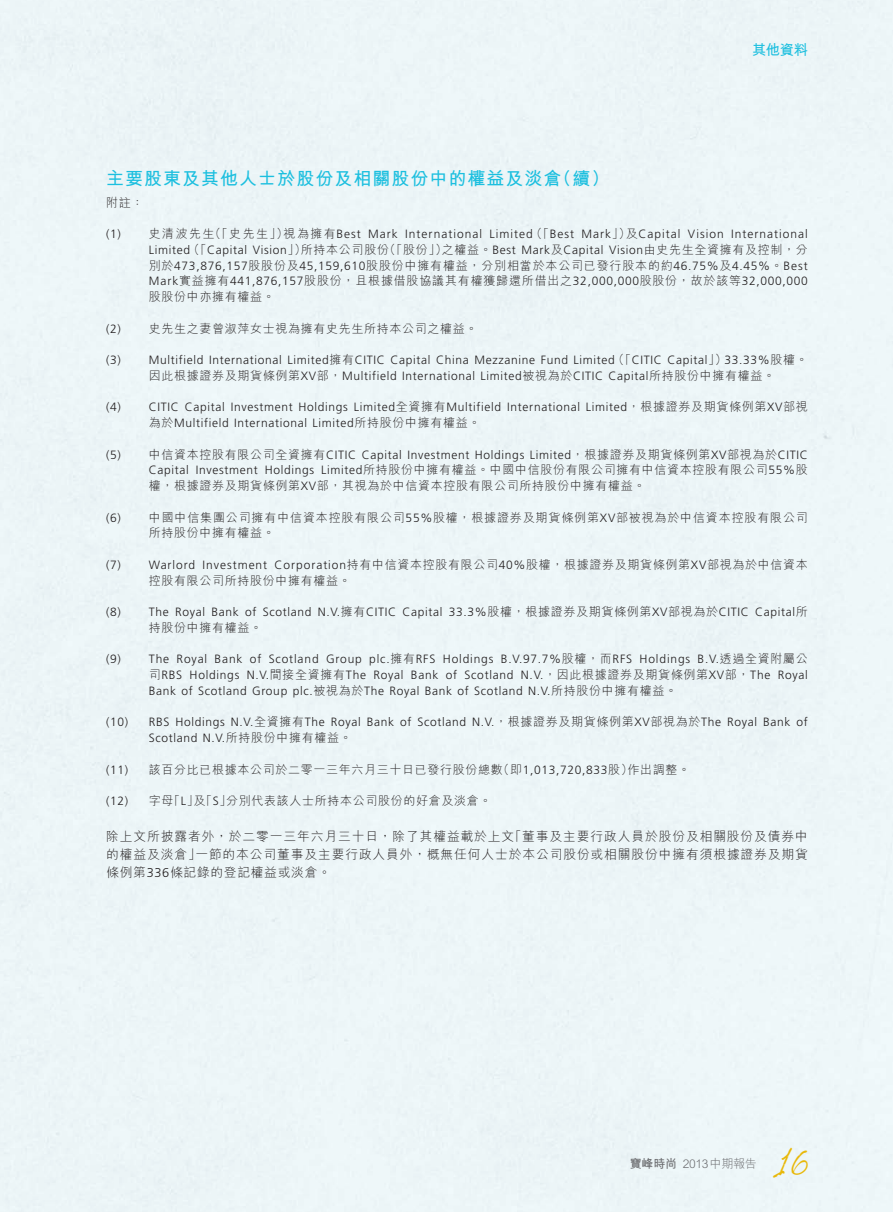
<style>
.page{position:relative;width:893px;height:1212px;background:#f1fafc}
.page>*{position:absolute;margin:0;border:0;box-sizing:border-box;transform-origin:0 0}
.t1{font:30px "Harabara Hand";color:#e8b809}
.t2{font:700 18px "M Hei HK";letter-spacing:.055em;color:#1cbfdf}
.t3{font:700 14.25px "M Hei HK";color:#1cbfdf}
.t4{font:300 12.75px/18px "M Hei HK";letter-spacing:.07em;color:#231f20;text-align:justify}
.t5{font:300 12px/15.8px "Frutiger LT Std";letter-spacing:.055em;color:#231f20}
.t6{font:300 12px/15.8px "M Hei HK";letter-spacing:.055em;color:#231f20}
.t7{font:300 12px "M Hei HK";letter-spacing:-.025em;color:#6c6d70}
.s1{font-family:"M Hei HK"}
.s2{font-family:"Frutiger LT Std"}
.s3{font-weight:700}
</style>
<div class="page">
<p class="t3" style="left:752px;top:40px;width:57px">其他資料</p>
<p class="t2" style="left:106px;top:165px;width:505px">主要股東及其他人士於股份及相關股份中的權益及淡倉（續）</p>
<p class="t6" style="left:106px;top:194px;width:39px">附註：</p>
<p class="t5" style="left:149px;top:226px;width:661px;text-align:justify;text-indent:-43px">(1) <span class="s1">史清波先生（「史先生」）視為擁有</span>Best Mark International Limited<span class="s1">（「</span>Best Mark<span class="s1">」）及</span>Capital Vision International Limited<span class="s1">（「</span>Capital Vision<span class="s1">」）所持本公司股份（「股份」）之權益。</span>Best Mark<span class="s1">及</span>Capital Vision<span class="s1">由史先生全資擁有及控制，分別於</span>473,876,157<span class="s1">股股份及</span>45,159,610<span class="s1">股股份中擁有權益，分別相當於本公司已發行股本的約</span>46.75%<span class="s1">及</span>4.45%<span class="s1">。</span>Best Mark<span class="s1">實益擁有</span>441,876,157<span class="s1">股股份，且根據借股協議其有權獲歸還所借出之</span>32,000,000<span class="s1">股股份，故於該等</span>32,000,000<span class="s1">股股份中亦擁有權益。</span></p>
<p class="t6" style="left:106px;top:320px;width:373px"><span class="s2">(2)</span> 史先生之妻曾淑萍女士視為擁有史先生所持本公司之權益。</p>
<p class="t5" style="left:149px;top:352px;width:661px;text-indent:-43px">(3) Multifield International Limited<span class="s1">擁有</span>CITIC Capital China Mezzanine Fund Limited<span class="s1">（「</span>CITIC Capital<span class="s1">」）</span>33.33%<span class="s1">股權。因此根據證券及期貨條例第</span>XV<span class="s1">部，</span>Multifield International Limited<span class="s1">被視為於</span>CITIC Capital<span class="s1">所持股份中擁有權益。</span></p>
<p class="t5" style="left:149px;top:400px;width:661px;text-indent:-43px">(4) CITIC Capital Investment Holdings Limited<span class="s1">全資擁有</span>Multifield International Limited<span class="s1">，根據證券及期貨條例第</span>XV<span class="s1">部視為於</span>Multifield International Limited<span class="s1">所持股份中擁有權益。</span></p>
<p class="t6" style="left:149px;top:446px;width:661px;text-align:justify;text-indent:-43px"><span class="s2">(5)</span> 中信資本控股有限公司全資擁有<span class="s2">CITIC Capital Investment Holdings Limited</span>，根據證券及期貨條例第<span class="s2">XV</span>部視為於<span class="s2">CITIC Capital Investment Holdings Limited</span>所持股份中擁有權益。中國中信股份有限公司擁有中信資本控股有限公司<span class="s2">55%</span>股權，根據證券及期貨條例第<span class="s2">XV</span>部，其視為於中信資本控股有限公司所持股份中擁有權益。</p>
<p class="t6" style="left:149px;top:509px;width:661px;text-indent:-43px"><span class="s2">(6)</span> 中國中信集團公司擁有中信資本控股有限公司<span class="s2">55%</span>股權，根據證券及期貨條例第<span class="s2">XV</span>部被視為於中信資本控股有限公司所持股份中擁有權益。</p>
<p class="t6" style="left:149px;top:556px;width:661px;text-indent:-43px"><span class="s2">(7) Warlord Investment Corporation</span>持有中信資本控股有限公司<span class="s2">40%</span>股權，根據證券及期貨條例第<span class="s2">XV</span>部視為於中信資本控股有限公司所持股份中擁有權益。</p>
<p class="t5" style="left:149px;top:604px;width:661px;text-indent:-43px">(8) The Royal Bank of Scotland N.V.<span class="s1">擁有</span>CITIC Capital 33.3%<span class="s1">股權，根據證券及期貨條例第</span>XV<span class="s1">部視為於</span>CITIC Capital<span class="s1">所持股份中擁有權益。</span></p>
<p class="t5" style="left:149px;top:652px;width:661px;text-align:justify;text-indent:-43px">(9) The Royal Bank of Scotland Group plc.<span class="s1">擁有</span>RFS Holdings B.V.97.7%<span class="s1">股權，而</span>RFS Holdings B.V.<span class="s1">透過全資附屬公司</span>RBS Holdings N.V.<span class="s1">間接全資擁有</span>The Royal Bank of Scotland N.V.<span class="s1">，因此根據證券及期貨條例第</span>XV<span class="s1">部，</span>The Royal Bank of Scotland Group plc.<span class="s1">被視為於</span>The Royal Bank of Scotland N.V.<span class="s1">所持股份中擁有權益。</span></p>
<p class="t5" style="left:149px;top:715px;width:661px;text-indent:-43px">(10) RBS Holdings N.V.<span class="s1">全資擁有</span>The Royal Bank of Scotland N.V.<span class="s1">，根據證券及期貨條例第</span>XV<span class="s1">部視為於</span>The Royal Bank of<br>Scotland N.V.<span class="s1">所持股份中擁有權益。</span></p>
<p class="t6" style="left:106px;top:761px;width:585px"><span class="s2">(11)</span> 該百分比已根據本公司於二零一三年六月三十日已發行股份總數（即<span class="s2">1,013,720,833</span>股）作出調整。</p>
<p class="t6" style="left:106px;top:792px;width:387px"><span class="s2">(12)</span> 字母「<span class="s2">L</span>」及「<span class="s2">S</span>」分別代表該人士所持本公司股份的好倉及淡倉。</p>
<p class="t4" style="left:106px;top:827px;width:703px">除上文所披露者外，於二零一三年六月三十日，除了其權益載於上文「董事及主要行政人員於股份及相關股份及債券中的權益及淡倉」一節的本公司董事及主要行政人員外，概無任何人士於本公司股份或相關股份中擁有須根據證券及期貨條例第<span class="s2">336</span>條記錄的登記權益或淡倉。</p>
<p class="t7" style="left:630px;top:1155px;width:128px"><span class="s3">寶峰時尚</span> 2013中期報告</p>
<p class="t1" style="left:779px;top:1146px;width:31px">16</p>
</div>
